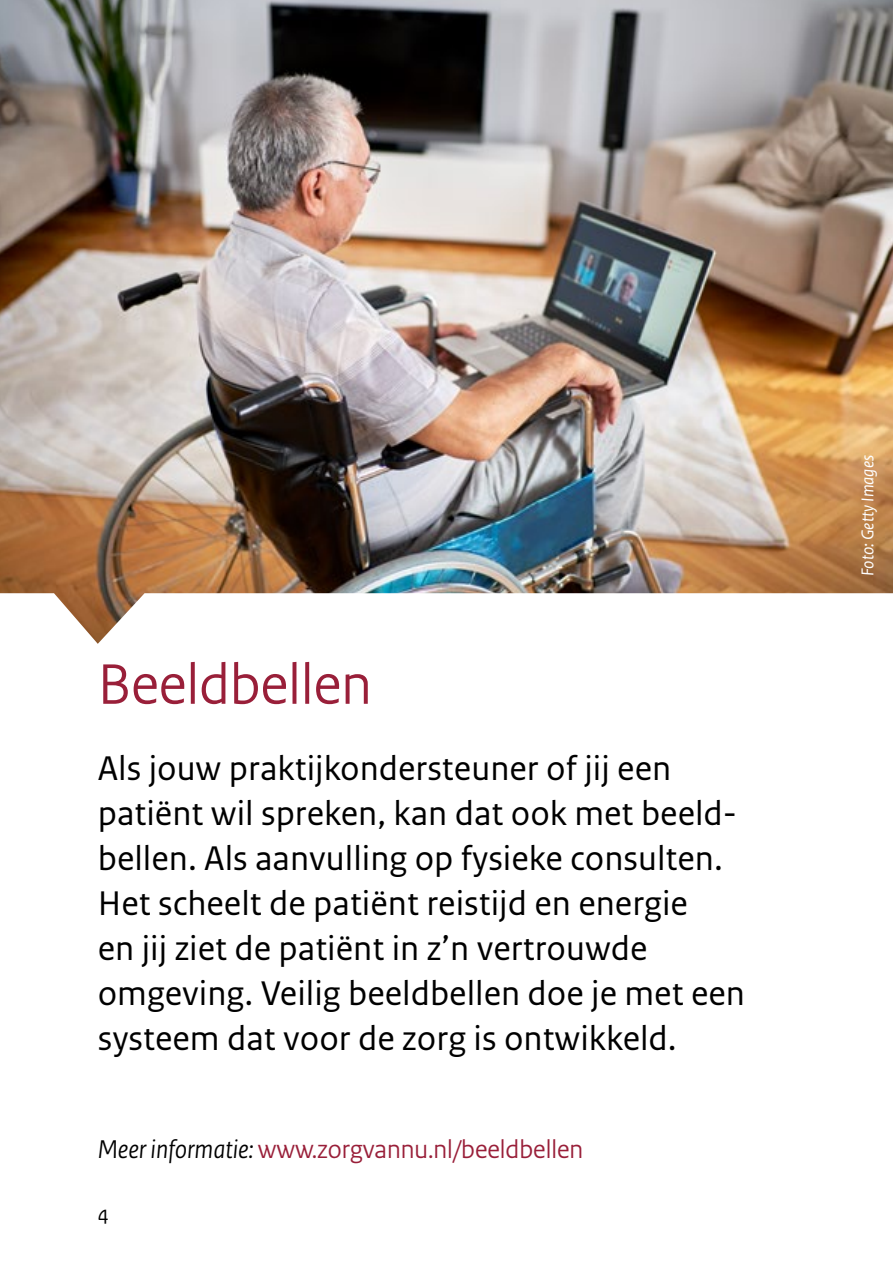
<style>
.page{position:relative;width:893px;height:1263px;background:#fff}
.page>*{position:absolute;margin:0;border:0;box-sizing:border-box;transform-origin:0 0}
.H1_-_Kop_niveau_twee{font:60px "Rijksoverheid Sans Heading";color:#991f39}
.vws_11_-_Plat{font:36px/45px "Rijksoverheid Sans Text";color:#000}
.VWS_31_-_URL{font:27px "Rijksoverheid Sans Heading";color:#991f39}
.t1{font:21px "Rijksoverheid Sans Text";color:#000}
.t2{font:italic 18px "Rijksoverheid Sans Text";color:#fff}
.s1{font-style:italic;color:#000}
</style>
<div class="page">
<img style="left:0;top:0;width:893px;height:644px">
<h1 class="H1_-_Kop_niveau_twee" style="left:98px;top:649px;width:275px">Beeldbellen</h1>
<p class="vws_11_-_Plat" style="left:98px;top:747px;width:649px">Als jouw praktijkondersteuner of jij een patiënt wil spreken, kan dat ook met beeld&shy;bellen. Als aanvulling op fysieke consulten.<br>Het scheelt de patiënt reistijd en energie<br>en jij ziet de patiënt in z’n vertrouwde omgeving. Veilig beeldbellen doe je met een systeem dat voor de zorg is ontwikkeld.</p>
<p class="VWS_31_-_URL" style="left:98px;top:1134px;width:487px"><span class="s1">Meer informatie:</span> www.zorgvannu.nl/beeldbellen</p>
<p class="t1" style="left:98px;top:1201px;width:12px">4</p>
<p class="t2" style="left:858px;top:576px;width:123px;rotate:-90deg">Foto: Getty Images</p>
</div>
